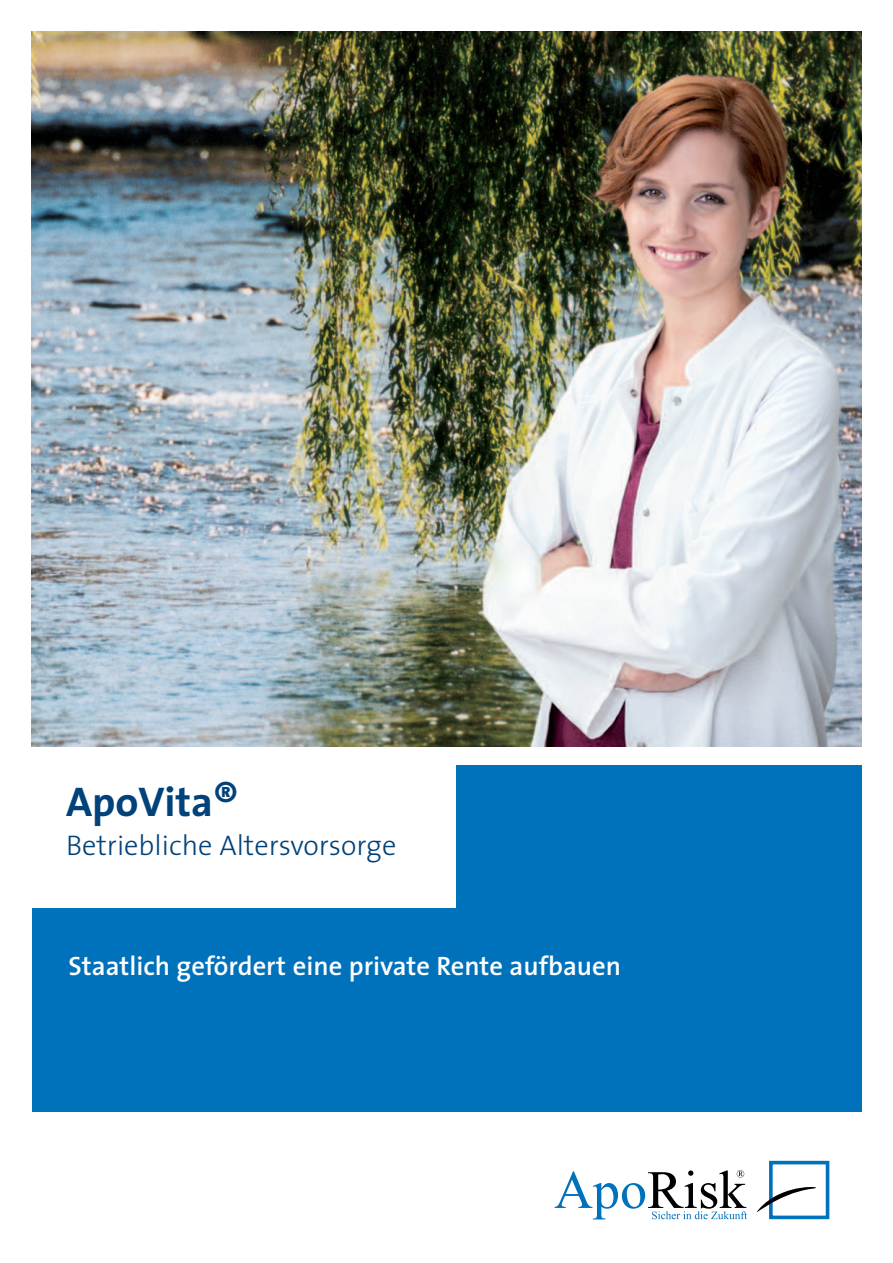
<style>
.page{position:relative;width:893px;height:1263px;background:#fff}
.page>*{position:absolute;margin:0;border:0;box-sizing:border-box;transform-origin:0 0}
.t1{font:700 41.7px "The Sans";color:#004279}
.t2{font:300 28.5px "The Sans";color:#004279}
.t3{font:600 26.7px "The Sans";color:#fff}
.s1{font-size:45.15px}
</style>
<div class="page">
<img style="left:32px;top:32px;width:829px;height:715px">
<div style="left:32px;top:765px;width:829px;height:347px;background:#0072bc"></div>
<div style="left:21px;top:755px;width:434px;height:152px;background:#fff"></div>
<div style="left:769px;top:1161px;width:60px;height:58px;border:4px solid #0072bc"></div>
<svg style="left:555px;top:1170px;width:275px;height:50px"></svg>
<h1 class="t1" style="left:66px;top:785px;width:174px">ApoVita<span class="s1">®</span></h1>
<p class="t2" style="left:66px;top:834px;width:332px">Betriebliche Altersvorsorge</p>
<p class="t3" style="left:69px;top:955px;width:554px">Staatlich gefördert eine private Rente aufbauen</p>
</div>
